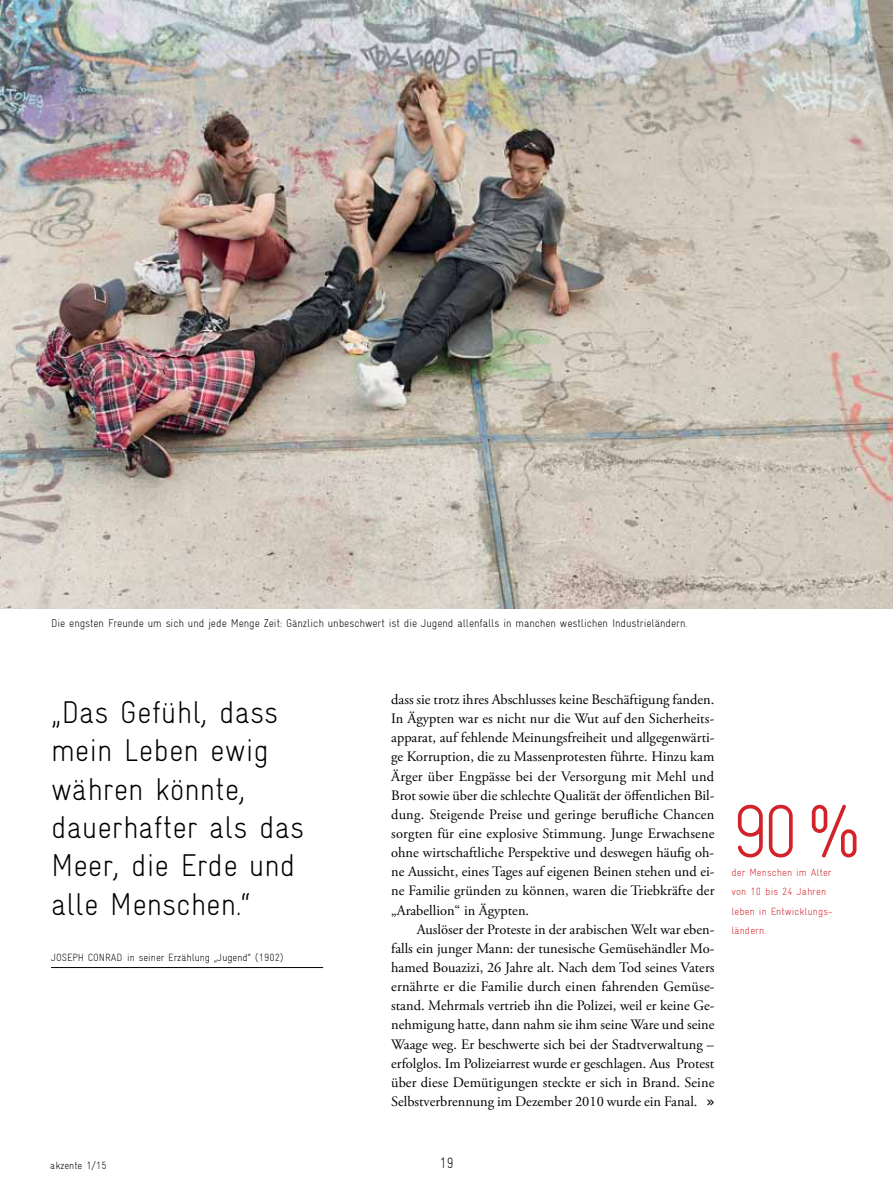
<style>
.page{position:relative;width:893px;height:1191px;background:#fff}
.page>*{position:absolute;margin:0;border:0;box-sizing:border-box;transform-origin:0 0}
.t1{font:75px "Gravur Condensed Light CE";color:#d2232a}
.t2{font:31.5px/38.2px "Gravur Condensed Light CE";color:#000}
.t3{font:15px "Gravur Condensed Light CE";color:#000;scale:.9 1}
.t4{font:14.4px "Adobe Garamond Pro";color:#000}
.t5{font:13.8px "Gravur Condensed Reg CE";color:#000}
.t6{font:11.25px "Gravur Condensed Light CE";letter-spacing:-.005em;color:#000}
.t7{font:10.5px/19.2px "Gravur Condensed Light CE";letter-spacing:.01em;color:#d2232a}
.t8{font:10.5px "Gravur Condensed Light CE";color:#000}
</style>
<div class="page">
<hr style="left:51px;top:967px;width:272px;height:1px;background:#000">
<img style="left:0;top:0;width:893px;height:608px">
<p class="t6" style="left:51px;top:617px;width:638px">Die engsten Freunde um sich und jede Menge Zeit: Gänzlich unbeschwert ist die Jugend allenfalls in manchen westlichen Industrieländern.</p>
<p class="t2" style="left:51px;top:693px;width:255px">„Das Gefühl, dass mein Leben ewig währen könnte, dauerhafter als das<br>Meer, die Erde und alle Menschen.“</p>
<p class="t8" style="left:51px;top:951px;width:49px">joseph conrad</p>
<p class="t8" style="left:127px;top:951px;width:158px">in seiner Erzählung „Jugend“ (1902)</p>
<p class="t4" style="left:391px;top:691px;width:325px">dass sie trotz ihres Abschlusses keine Beschäftigung fanden.</p>
<p class="t4" style="left:391px;top:710px;width:325px">In Ägypten war es nicht nur die Wut auf den Sicherheits-</p>
<p class="t4" style="left:391px;top:729px;width:325px">apparat, auf fehlende Meinungsfreiheit und allgegenwärti-</p>
<p class="t4" style="left:391px;top:748px;width:325px">ge Korruption, die zu Massenprotesten führte. Hinzu kam</p>
<p class="t4" style="left:391px;top:767px;width:324px">Ärger über Engpässe bei der Versorgung mit Mehl und</p>
<p class="t4" style="left:391px;top:786px;width:325px">Brot sowie über die schlechte Qualität der öffentlichen Bil-</p>
<p class="t4" style="left:391px;top:805px;width:325px">dung. Steigende Preise und geringe berufliche Chancen</p>
<p class="t4" style="left:391px;top:824px;width:325px">sorgten für eine explosive Stimmung. Junge Erwachsene</p>
<p class="t4" style="left:391px;top:844px;width:324px">ohne wirtschaftliche Perspektive und deswegen häufig oh-</p>
<p class="t4" style="left:391px;top:863px;width:325px">ne Aussicht, eines Tages auf eigenen Beinen stehen und ei-</p>
<p class="t4" style="left:391px;top:882px;width:325px">ne Familie gründen zu können, waren die Triebkräfte der</p>
<p class="t4" style="left:391px;top:901px;width:139px">„Arabellion“ in Ägypten.</p>
<p class="t4" style="left:417px;top:920px;width:299px">Auslöser der Proteste in der arabischen Welt war eben-</p>
<p class="t4" style="left:391px;top:939px;width:325px">falls ein junger Mann: der tunesische Gemüsehändler Mo-</p>
<p class="t4" style="left:391px;top:958px;width:325px">hamed Bouazizi, 26 Jahre alt. Nach dem Tod seines Vaters</p>
<p class="t4" style="left:391px;top:978px;width:325px">ernährte er die Familie durch einen fahrenden Gemüse-</p>
<p class="t4" style="left:391px;top:997px;width:325px">stand. Mehrmals vertrieb ihn die Polizei, weil er keine Ge-</p>
<p class="t4" style="left:391px;top:1016px;width:325px">nehmigung hatte, dann nahm sie ihm seine Ware und seine</p>
<p class="t4" style="left:391px;top:1035px;width:324px">Waage weg. Er beschwerte sich bei der Stadtverwaltung –</p>
<p class="t4" style="left:391px;top:1054px;width:325px">erfolglos. Im Polizeiarrest wurde er geschlagen. Aus Protest</p>
<p class="t4" style="left:391px;top:1073px;width:325px">über diese Demütigungen steckte er sich in Brand. Seine</p>
<p class="t4" style="left:391px;top:1092px;width:308px">Selbstverbrennung im Dezember 2010 wurde ein Fanal.</p>
<p class="t5" style="left:706px;top:1093px;width:10px">»</p>
<p class="t1" style="left:731px;top:788px;width:132px">90 %</p>
<p class="t7" style="left:731px;top:863px;width:103px">der Menschen im Alter von 10 bis 24 Jahren leben in Entwicklungs&shy;ländern.</p>
<p class="t8" style="left:50px;top:1158px;width:58px">akzente 1/15</p>
<p class="t3" style="left:439px;top:1154px;width:17px">19</p>
</div>
